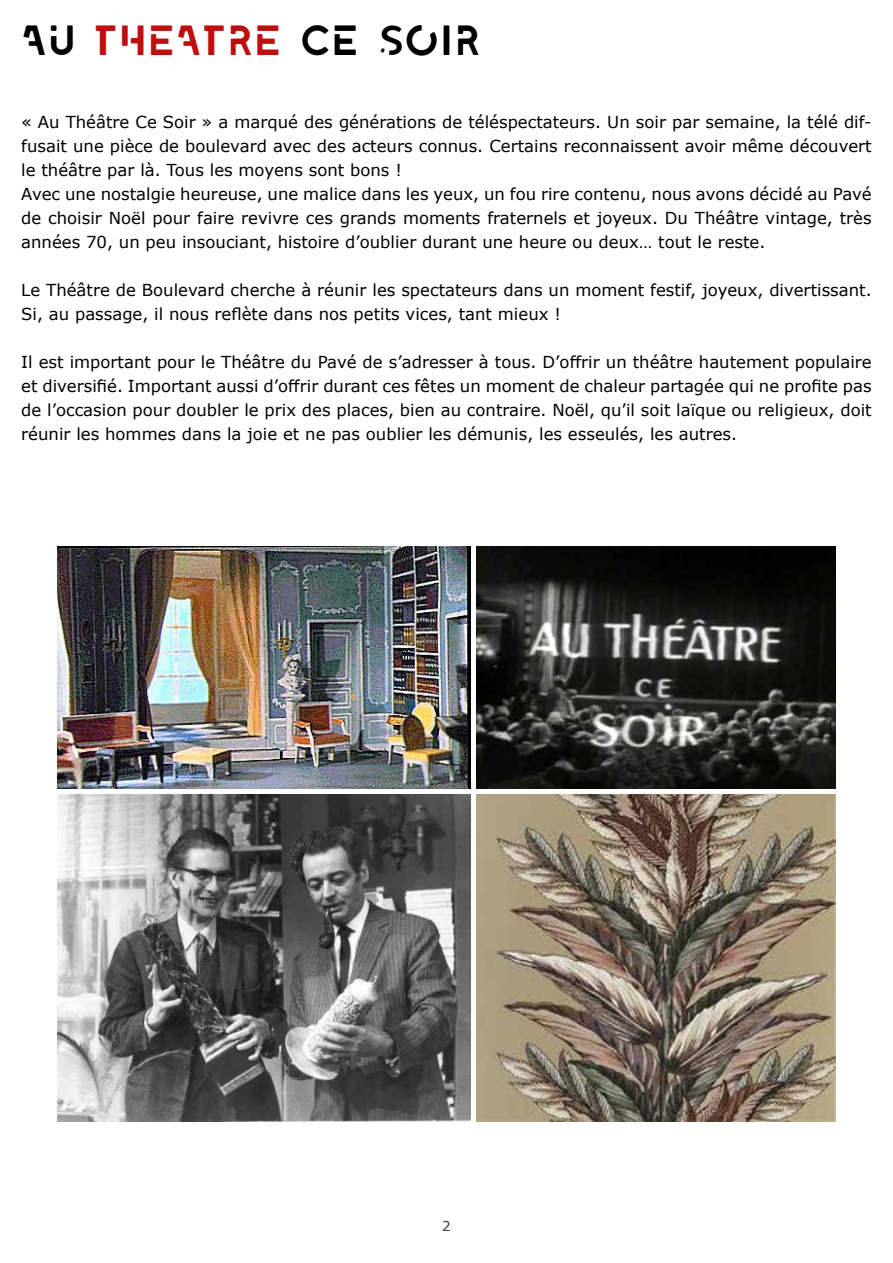
<style>
.page{position:relative;width:893px;height:1263px;background:#fff}
.page>*{position:absolute;margin:0;border:0;box-sizing:border-box;transform-origin:0 0}
.t1{font:42px "LEIXO DEMO";color:#000}
.t2{font:16.5px/24px "Verdana";color:#000}
.t3{font:13.5px "Verdana";color:#3c3c3b}
.s1{color:#c00d0e}
</style>
<div class="page">
<img style="left:58px;top:546px;width:413px;height:242px">
<img style="left:58px;top:795px;width:413px;height:326px">
<img style="left:476px;top:546px;width:359px;height:242px">
<img style="left:476px;top:795px;width:359px;height:326px">
<h1 class="t1" style="left:21px;top:18px;width:462px">AU <span class="s1">THEATRE</span> CE SOIR</h1>
<p class="t2" style="left:21px;top:110px;width:852px">« Au Théâtre Ce Soir » a marqué des générations de téléspectateurs. Un soir par semaine, la télé dif&shy;fusait une pièce de boulevard avec des acteurs connus. Certains reconnaissent avoir même découvert le théâtre par là. Tous les moyens sont bons !<br>Avec une nostalgie heureuse, une malice dans les yeux, un fou rire contenu, nous avons décidé au Pavé de choisir Noël pour faire revivre ces grands moments fraternels et joyeux. Du Théâtre vintage, très années 70, un peu insouciant, histoire d’oublier durant une heure ou deux… tout le reste.</p>
<p class="t2" style="left:21px;top:278px;width:852px">Le Théâtre de Boulevard cherche à réunir les spectateurs dans un moment festif, joyeux, divertissant.<br>Si, au passage, il nous reflète dans nos petits vices, tant mieux !</p>
<p class="t2" style="left:21px;top:350px;width:852px;text-align:justify">Il est important pour le Théâtre du Pavé de s’adresser à tous. D’offrir un théâtre hautement populaire et diversifié. Important aussi d’offrir durant ces fêtes un moment de chaleur partagée qui ne profite pas de l’occasion pour doubler le prix des places, bien au contraire. Noël, qu’il soit laïque ou religieux, doit réunir les hommes dans la joie et ne pas oublier les démunis, les esseulés, les autres.</p>
<p class="t3" style="left:442px;top:1216px;width:10px">2</p>
</div>
